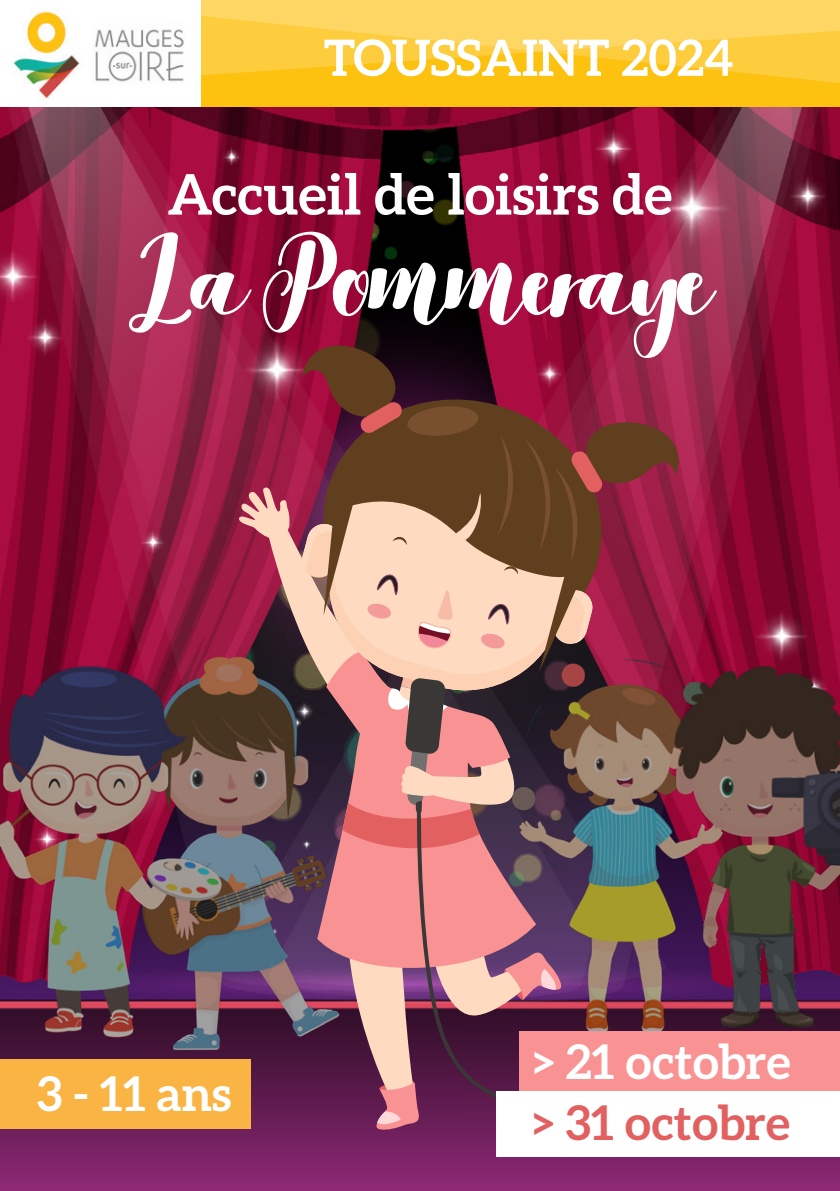
<style>
.page{position:relative;width:840px;height:1191px;background:#fff}
.page>*{position:absolute;margin:0;border:0;box-sizing:border-box;transform-origin:0 0}
.t1{font:96.6px "Salmela Script";letter-spacing:-.06em;color:#fff}
.t2{font:700 56px "Aleo";color:#fff}
.t3{font:700 50px "Aleo";color:#fff}
.t4{font:700 47.8px "Aleo";color:#fff}
.t5{font:700 47.8px "Aleo";color:#e26060}
</style>
<div class="page">
<img style="left:0;top:1045px;width:464px;height:146px">
<img style="left:464px;top:505px;width:375px;height:686px">
<img style="left:0;top:134px;width:464px;height:504px">
<img style="left:464px;top:106px;width:375px;height:399px">
<img style="left:0;top:106px;width:466px;height:28px">
<div style="left:0;top:0;width:839px;height:106px;background:#fdc110"></div>
<svg style="left:200px;top:0;width:639px;height:97px"></svg>
<img style="left:0;top:0;width:200px;height:107px">
<div style="left:0;top:1059px;width:251px;height:69px;background:#f9b443"></div>
<img style="left:88px;top:636px;width:259px;height:422px">
<img style="left:0;top:638px;width:244px;height:407px">
<img style="left:582px;top:858px;width:50px;height:173px">
<img style="left:632px;top:623px;width:207px;height:408px">
<svg style="left:317px;top:858px;width:98px;height:113px;background:#dc8289"></svg>
<svg style="left:347px;top:932px;width:73px;height:199px;background:#c2848c"></svg>
<svg style="left:415px;top:858px;width:167px;height:250px;background:#94586d"></svg>
<svg style="left:237px;top:307px;width:462px;height:551px;background:#915256"></svg>
<div style="left:496px;top:1091px;width:343px;height:65px;background:#fff"></div>
<div style="left:519px;top:1031px;width:320px;height:60px;background:#f99393"></div>
<p class="t3" style="left:323px;top:29px;width:411px">TOUSSAINT 2024</p>
<p class="t2" style="left:167px;top:162px;width:506px">Accueil de loisirs de</p>
<p class="t1" style="left:125px;top:213px;width:590px">La Pommeraye</p>
<p class="t4" style="left:37px;top:1066px;width:196px">3 - 11 ans</p>
<p class="t4" style="left:533px;top:1034px;width:258px">&gt; 21 octobre</p>
<p class="t5" style="left:533px;top:1095px;width:258px">&gt; 31 octobre</p>
</div>
